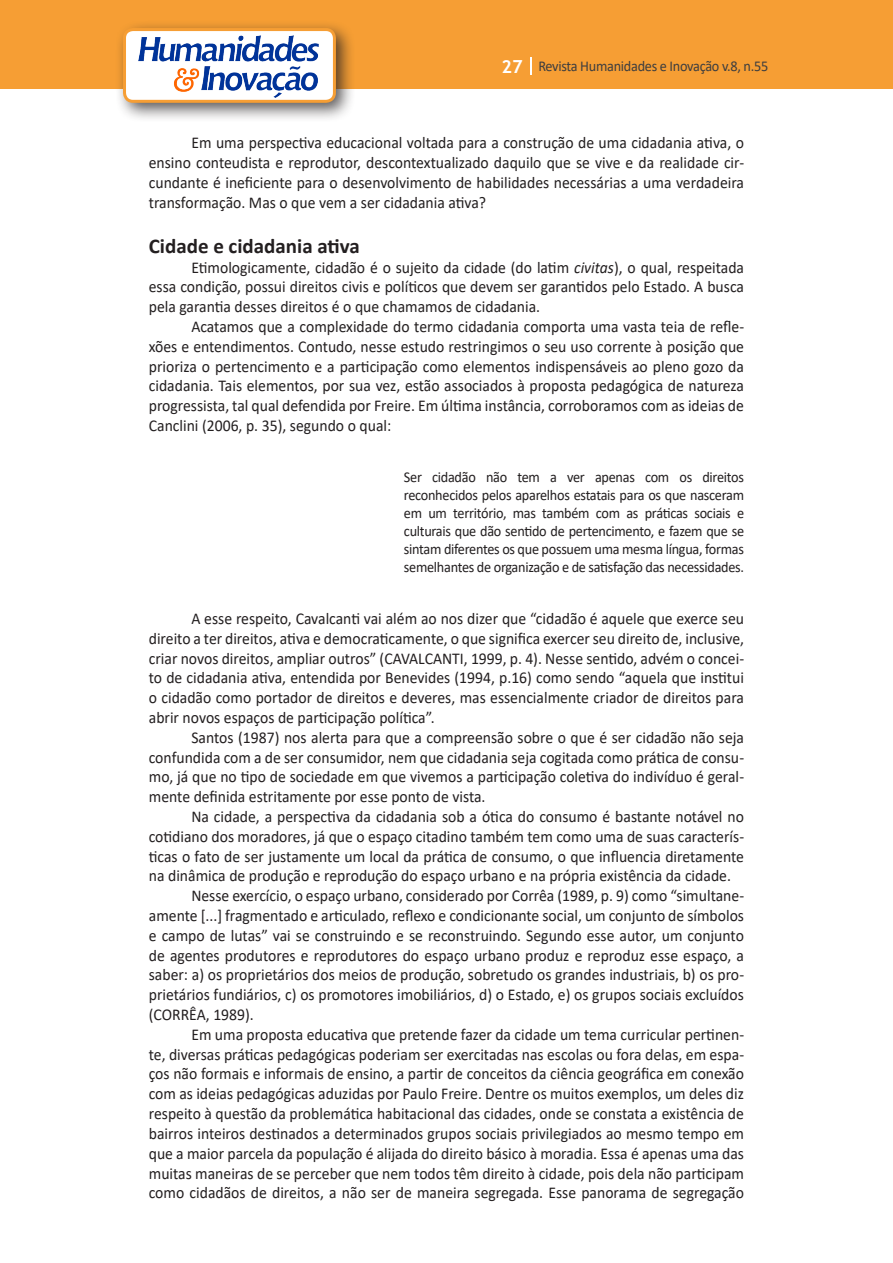
<style>
.page{position:relative;width:893px;height:1263px;background:#fff}
.page>*{position:absolute;margin:0;border:0;box-sizing:border-box;transform-origin:0 0}
.Titulo_2{font:700 21px "Calibri";color:#231f20}
.Texto{font:16.5px/19.8px "Calibri";color:#231f20;text-align:justify;scale:.95 1}
.citacao{font:15px/18px "Calibri";letter-spacing:-.02em;color:#231f20;text-align:justify;scale:.95 1}
.t1{font:15px "Calibri";letter-spacing:-.02em;color:#3e3e3f;scale:.95 1}
.s1{font-family:"Trebuchet MS";font-weight:700;font-size:18px;color:#fff}
.s2{font-style:italic}
</style>
<div class="page">
<div style="left:0;top:0;width:893px;height:88px;background:#f69e34"></div>
<svg style="left:530px;top:57px;width:2px;height:18px"></svg>
<div style="left:115px;top:20px;width:241px;height:103px;background:#231f20;opacity:.75"></div>
<div style="left:125px;top:30px;width:209px;height:71px;background:#fff;border-radius:9px"></div>
<img style="left:138px;top:35px;width:181px;height:62px">
<div style="left:123px;top:28px;width:213px;height:75px;border:3px solid #f69e34;border-radius:9px"></div>
<p class="t1" style="left:501px;top:56px;width:282px"><span class="s1">27</span> Revista Humanidades e Inovação v.8, n.55</p>
<p class="Texto" style="left:149px;top:133px;width:628px;text-indent:43px">Em uma perspectiva educacional voltada para a construção de uma cidadania ativa, o ensino conteudista e reprodutor, descontextualizado daquilo que se vive e da realidade cir&shy;cundante é ineficiente para o desenvolvimento de habilidades necessárias a uma verdadeira transformação. Mas o que vem a ser cidadania ativa?</p>
<p class="Titulo_2" style="left:149px;top:231px;width:213px">Cidade e cidadania ativa</p>
<p class="Texto" style="left:149px;top:257px;width:628px;text-indent:43px">Etimologicamente, cidadão é o sujeito da cidade (do latim <span class="s2">civitas</span>), o qual, respeitada essa condição, possui direitos civis e políticos que devem ser garantidos pelo Estado. A busca pela garantia desses direitos é o que chamamos de cidadania.</p>
<p class="Texto" style="left:149px;top:316px;width:628px;text-indent:43px">Acatamos que a complexidade do termo cidadania comporta uma vasta teia de refle&shy;xões e entendimentos. Contudo, nesse estudo restringimos o seu uso corrente à posição que prioriza o pertencimento e a participação como elementos indispensáveis ao pleno gozo da cidadania. Tais elementos, por sua vez, estão associados à proposta pedagógica de natureza progressista, tal qual defendida por Freire. Em última instância, corroboramos com as ideias de Canclini (2006, p. 35), segundo o qual:</p>
<p class="citacao" style="left:404px;top:467px;width:360px">Ser cidadão não tem a ver apenas com os direitos reconhecidos pelos aparelhos estatais para os que nasceram em um território, mas também com as práticas sociais e culturais que dão sentido de pertencimento, e fazem que se sintam diferentes os que possuem uma mesma língua, formas semelhantes de organização e de satisfação das necessidades.</p>
<p class="Texto" style="left:149px;top:608px;width:628px;text-indent:43px">A esse respeito, Cavalcanti vai além ao nos dizer que “cidadão é aquele que exerce seu direito a ter direitos, ativa e democraticamente, o que significa exercer seu direito de, inclusive, criar novos direitos, ampliar outros” (CAVALCANTI, 1999, p. 4). Nesse sentido, advém o concei&shy;to de cidadania ativa, entendida por Benevides (1994, p.16) como sendo “aquela que institui o cidadão como portador de direitos e deveres, mas essencialmente criador de direitos para abrir novos espaços de participação política”.</p>
<p class="Texto" style="left:149px;top:727px;width:628px;text-indent:43px">Santos (1987) nos alerta para que a compreensão sobre o que é ser cidadão não seja confundida com a de ser consumidor, nem que cidadania seja cogitada como prática de consu&shy;mo, já que no tipo de sociedade em que vivemos a participação coletiva do indivíduo é geral&shy;mente definida estritamente por esse ponto de vista.</p>
<p class="Texto" style="left:149px;top:806px;width:628px;text-indent:43px">Na cidade, a perspectiva da cidadania sob a ótica do consumo é bastante notável no cotidiano dos moradores, já que o espaço citadino também tem como uma de suas caracterís&shy;ticas o fato de ser justamente um local da prática de consumo, o que influencia diretamente na dinâmica de produção e reprodução do espaço urbano e na própria existência da cidade.</p>
<p class="Texto" style="left:149px;top:885px;width:628px;text-indent:43px">Nesse exercício, o espaço urbano, considerado por Corrêa (1989, p. 9) como “simultane&shy;amente [...] fragmentado e articulado, reflexo e condicionante social, um conjunto de símbolos e campo de lutas” vai se construindo e se reconstruindo. Segundo esse autor, um conjunto de agentes produtores e reprodutores do espaço urbano produz e reproduz esse espaço, a saber: a) os proprietários dos meios de produção, sobretudo os grandes industriais, b) os pro&shy;prietários fundiários, c) os promotores imobiliários, d) o Estado, e) os grupos sociais excluídos (CORRÊA, 1989).</p>
<p class="Texto" style="left:149px;top:1024px;width:628px;text-indent:43px">Em uma proposta educativa que pretende fazer da cidade um tema curricular pertinen&shy;te, diversas práticas pedagógicas poderiam ser exercitadas nas escolas ou fora delas, em espa&shy;ços não formais e informais de ensino, a partir de conceitos da ciência geográfica em conexão com as ideias pedagógicas aduzidas por Paulo Freire. Dentre os muitos exemplos, um deles diz respeito à questão da problemática habitacional das cidades, onde se constata a existência de bairros inteiros destinados a determinados grupos sociais privilegiados ao mesmo tempo em que a maior parcela da população é alijada do direito básico à moradia. Essa é apenas uma das muitas maneiras de se perceber que nem todos têm direito à cidade, pois dela não participam como cidadãos de direitos, a não ser de maneira segregada. Esse panorama de segregação</p>
</div>
